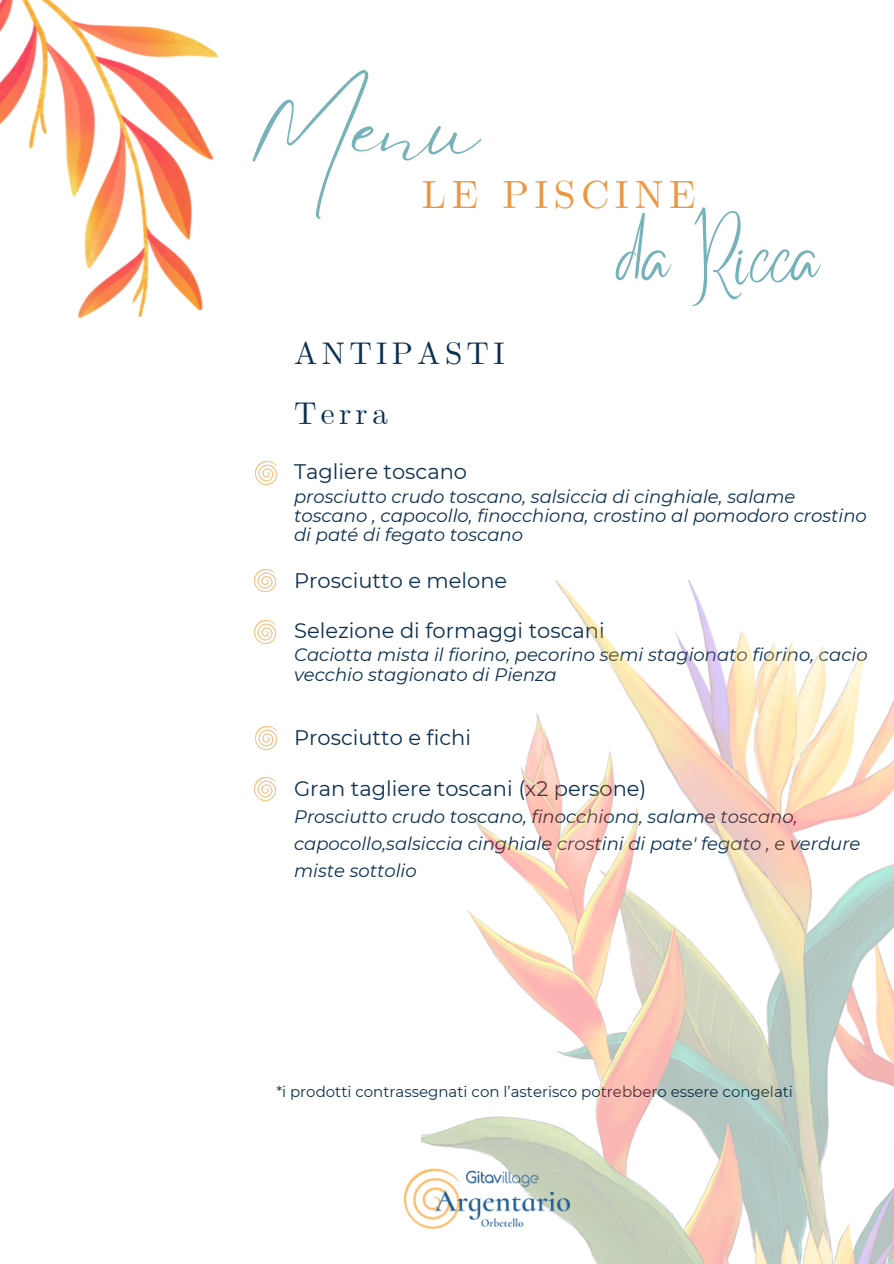
<style>
.page{position:relative;width:894px;height:1264px;background:#fff}
.page>*{position:absolute;margin:0;border:0;box-sizing:border-box;transform-origin:0 0}
.t1{font:89.55px "Eyesome Script";color:#76b2ba}
.t2{font:63.15px "Better Saturday";color:#76b2ba}
.t3{font:39.15px "CMU Serif";letter-spacing:.14em;color:#eb9742}
.t4{font:31.05px "CMU Serif";letter-spacing:.14em;color:#0c2f4f}
.t5{font:21px "Montserrat";color:#0c2f4f}
.t6{font:italic 18px/19.2px "Montserrat";color:#0c2f4f}
.t7{font:15px "Montserrat";color:#0c2f4f}
</style>
<div class="page">
<img style="left:254px;top:569px;width:21px;height:23px">
<img style="left:254px;top:777px;width:21px;height:23px">
<img style="left:254px;top:620px;width:21px;height:23px">
<img style="left:255px;top:726px;width:22px;height:23px">
<img style="left:255px;top:462px;width:22px;height:22px">
<img style="left:421px;top:580px;width:472px;height:683px">
<img style="left:404px;top:1164px;width:165px;height:69px">
<img style="left:0;top:0;width:219px;height:319px">
<p class="t1" style="left:248px;top:71px;width:232px">Menu</p>
<p class="t3" style="left:422px;top:172px;width:275px">LE PISCINE</p>
<p class="t2" style="left:617px;top:246px;width:205px">da Ricca</p>
<p class="t4" style="left:294px;top:335px;width:212px">ANTIPASTI</p>
<p class="t4" style="left:294px;top:395px;width:95px">Terra</p>
<h4 class="t5" style="left:294px;top:458px;width:174px">Tagliere toscano</h4>
<h5 class="t6" style="left:294px;top:486px;width:574px">prosciutto crudo toscano, salsiccia di cinghiale, salame toscano , capocollo, finocchiona, crostino al pomodoro crostino di paté di fegato toscano</h5>
<p class="t5" style="left:294px;top:568px;width:215px">Prosciutto e melone</p>
<p class="t5" style="left:294px;top:617px;width:312px">Selezione di formaggi toscani</p>
<p class="t6" style="left:294px;top:645px;width:575px">Caciotta mista il fiorino, pecorino semi stagionato fiorino, cacio vecchio stagionato di Pienza</p>
<p class="t5" style="left:294px;top:724px;width:178px">Prosciutto e fichi</p>
<p class="t5" style="left:294px;top:776px;width:354px">Gran tagliere toscani (x2 persone)</p>
<p class="t6" style="left:294px;top:803px;width:567px;line-height:27px">Prosciutto crudo toscano, finocchiona, salame toscano, capocollo,salsiccia cinghiale crostini di pate' fegato , e verdure miste sottolio</p>
<p class="t7" style="left:276px;top:1082px;width:518px">*i prodotti contrassegnati con l’asterisco potrebbero essere congelati</p>
</div>
